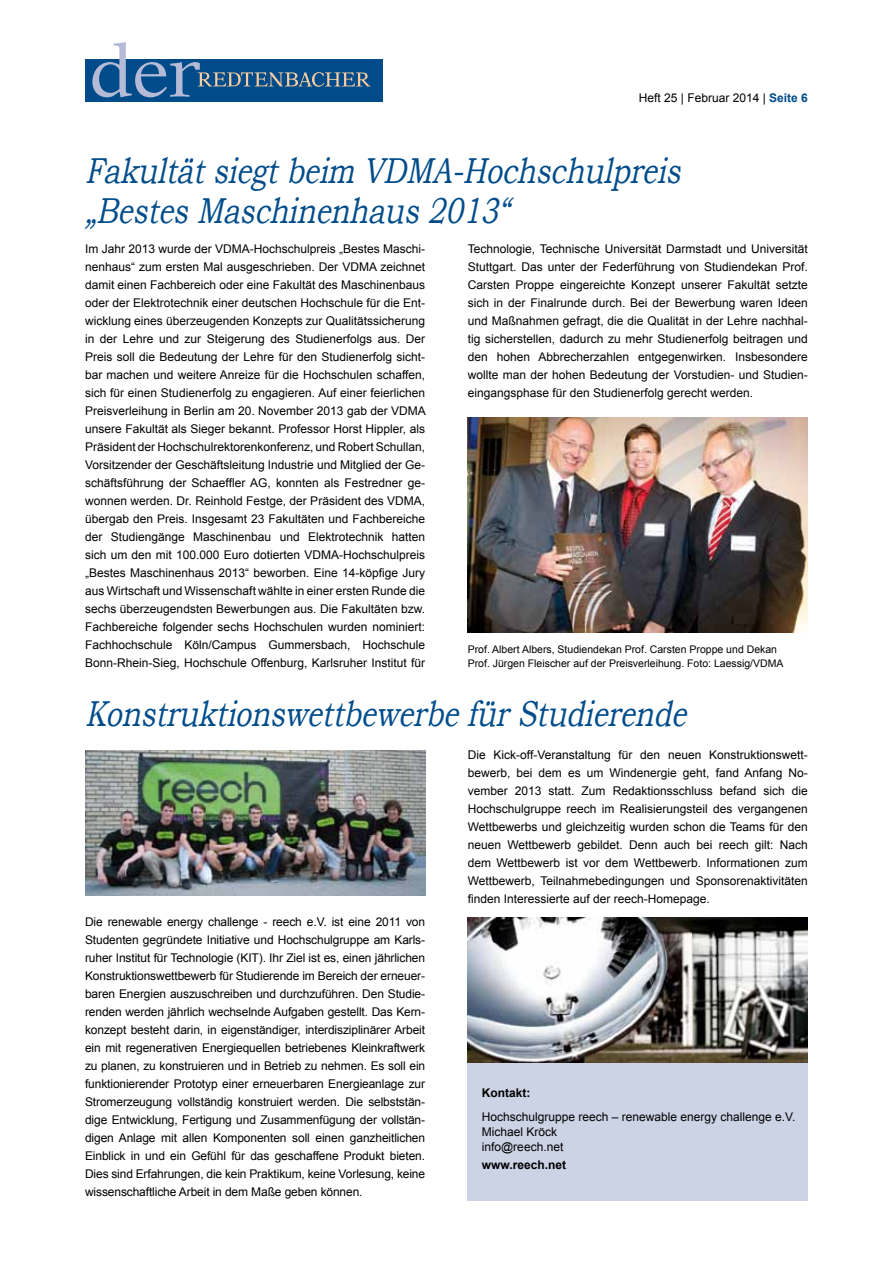
<style>
.page{position:relative;width:893px;height:1263px;background:#fff}
.page>*{position:absolute;margin:0;border:0;box-sizing:border-box;transform-origin:0 0}
.t1{font:italic 36px/40.2px "Bookman Old Style";color:#004c8b;scale:.79 1}
.t2{font:12px/18px "Arial";color:#000;text-align:justify}
.t3{font:700 12px "Arial";color:#000}
.t4{font:10.5px/13.5px "Arial";color:#000}
.s1{font-weight:700;color:#004c8b}
</style>
<div class="page">
<div style="left:85px;top:60px;width:297px;height:42px;background:#004c8b"></div>
<svg style="left:92px;top:42px;width:278px;height:55px"></svg>
<div style="left:468px;top:1062px;width:340px;height:138px;background:#ccd3e5"></div>
<img style="left:85px;top:750px;width:340px;height:145px">
<img style="left:468px;top:917px;width:340px;height:145px">
<img style="left:468px;top:418px;width:340px;height:214px">
<p class="t2" style="left:639px;top:89px;width:170px">Heft 25 | Februar 2014 | <span class="s1">Seite 6</span></p>
<h1 class="t1" style="left:85px;top:151px;width:767px">Fakultätsiegtbeim VDMA-Hochschulpreis „BestesMaschinenhaus2013“</h1>
<p class="t2" style="left:85px;top:240px;width:342px">Im Jahr 2013 wurde der VDMA-Hochschulpreis „Bestes Maschi&shy;nenhaus“ zum ersten Mal ausgeschrieben. Der VDMA zeichnet damit einen Fachbereich oder eine Fakultät des Maschinenbaus oder der Elektrotechnik einer deutschen Hochschule für die Ent&shy;wicklung eines überzeugenden Konzepts zur Qualitätssicherung in der Lehre und zur Steigerung des Studienerfolgs aus. Der Preis soll die Bedeutung der Lehre für den Studienerfolg sicht&shy;bar machen und weitere Anreize für die Hochschulen schaffen, sich für einen Studienerfolg zu engagieren. Auf einer feierlichen Preisverleihung in Berlin am 20. November 2013 gab der VDMA unsere Fakultät als Sieger bekannt. Professor Horst Hippler, als Präsident der Hochschulrektorenkonferenz, und Robert Schullan, Vorsitzender der Geschäftsleitung Industrie und Mitglied der Ge&shy;schäftsführung der Schaeffler AG, konnten als Festredner ge&shy;wonnen werden. Dr. Reinhold Festge, der Präsident des VDMA, übergab den Preis. Insgesamt 23 Fakultäten und Fachbereiche der Studiengänge Maschinenbau und Elektrotechnik hatten sich um den mit 100.000 Euro dotierten VDMA-Hochschulpreis „Bestes Maschinenhaus 2013“ beworben. Eine 14-köpfige Jury aus Wirtschaft und Wissenschaft wählte in einer ersten Runde die sechs überzeugendsten Bewerbungen aus. Die Fakultäten bzw.<br>Fachbereiche folgender sechs Hochschulen wurden nominiert:<br>Fachhochschule Köln/Campus Gummersbach, Hochschule Bonn-Rhein-Sieg, Hochschule Offenburg, Karlsruher Institut für</p>
<p class="t2" style="left:468px;top:240px;width:342px">Technologie, Technische Universität Darmstadt und Universität Stuttgart. Das unter der Federführung von Studiendekan Prof.<br>Carsten Proppe eingereichte Konzept unserer Fakultät setzte sich in der Finalrunde durch. Bei der Bewerbung waren Ideen und Maßnahmen gefragt, die die Qualität in der Lehre nachhal&shy;tig sicherstellen, dadurch zu mehr Studienerfolg beitragen und den hohen Abbrecherzahlen entgegenwirken. Insbesondere wollte man der hohen Bedeutung der Vorstudien- und Studien&shy;eingangsphase für den Studienerfolg gerecht werden.</p>
<p class="t4" style="left:468px;top:643px;width:317px">Prof. Albert Albers, Studiendekan Prof. Carsten Proppe und Dekan<br>Prof. Jürgen Fleischer auf der Preisverleihung. Foto: Laessig/VDMA</p>
<h1 class="t1" style="left:85px;top:693px;width:775px">KonstruktionswettbewerbefürStudierende</h1>
<p class="t2" style="left:85px;top:912px;width:342px">Die renewable energy challenge - reech e.V. ist eine 2011 von Studenten gegründete Initiative und Hochschulgruppe am Karls&shy;ruher Institut für Technologie (KIT). Ihr Ziel ist es, einen jährlichen Konstruktionswettbewerb für Studierende im Bereich der erneuer&shy;baren Energien auszuschreiben und durchzuführen. Den Studie&shy;renden werden jährlich wechselnde Aufgaben gestellt. Das Kern&shy;konzept besteht darin, in eigenständiger, interdisziplinärer Arbeit ein mit regenerativen Energiequellen betriebenes Kleinkraftwerk zu planen, zu konstruieren und in Betrieb zu nehmen. Es soll ein funktionierender Prototyp einer erneuerbaren Energieanlage zur Stromerzeugung vollständig konstruiert werden. Die selbststän&shy;dige Entwicklung, Fertigung und Zusammenfügung der vollstän&shy;digen Anlage mit allen Komponenten soll einen ganzheitlichen Einblick in und ein Gefühl für das geschaffene Produkt bieten.<br>Dies sind Erfahrungen, die kein Praktikum, keine Vorlesung, keine wissenschaftliche Arbeit in dem Maße geben können.</p>
<p class="t2" style="left:468px;top:746px;width:342px">Die Kick-off-Veranstaltung für den neuen Konstruktionswett&shy;bewerb, bei dem es um Windenergie geht, fand Anfang No&shy;vember 2013 statt. Zum Redaktionsschluss befand sich die Hochschulgruppe reech im Realisierungsteil des vergangenen Wettbewerbs und gleichzeitig wurden schon die Teams für den neuen Wettbewerb gebildet. Denn auch bei reech gilt: Nach dem Wettbewerb ist vor dem Wettbewerb. Informationen zum Wettbewerb, Teilnahmebedingungen und Sponsorenaktivitäten finden Interessierte auf der reech-Homepage.</p>
<p class="t3" style="left:482px;top:1085px;width:50px">Kontakt:</p>
<p class="t2" style="left:482px;top:1109px;width:315px;line-height:15px;text-align:left">Hochschulgruppe reech – renewable energy challenge e.V.<br>Michael Kröck<br>info@reech.net</p>
<p class="t3" style="left:482px;top:1157px;width:86px">www.reech.net</p>
</div>
